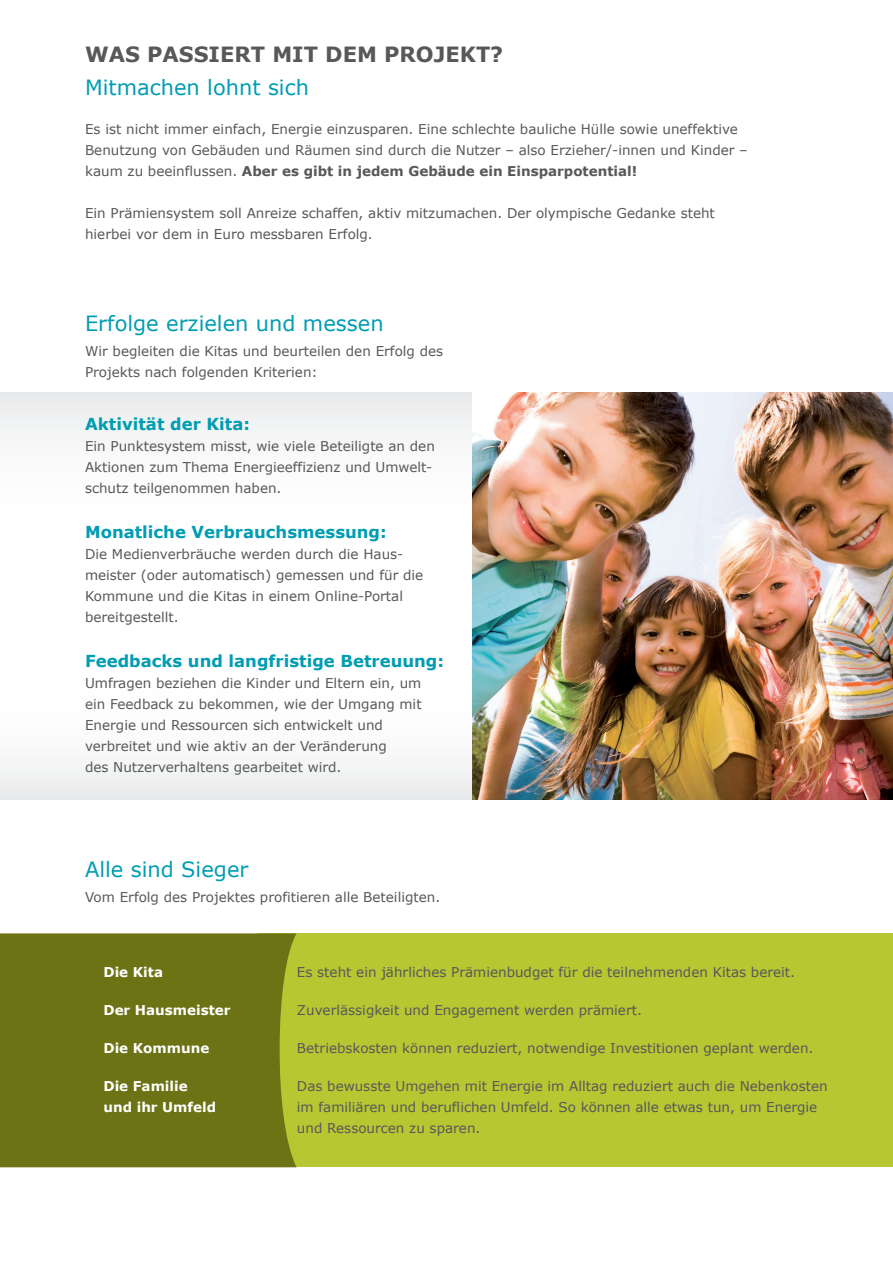
<style>
.page{position:relative;width:893px;height:1263px;background:#fff}
.page>*{position:absolute;margin:0;border:0;box-sizing:border-box;transform-origin:0 0}
.Verdana_14_16_pt{font:21px "Verdana";color:#009db2}
.Verdane_Großbuchstab{font:700 21px "Verdana";color:#57585a}
.Verdana_11_16_pt_bol{font:700 16.5px "Verdana";color:#009db2}
.Verdana_9_14_pt{font:13.5px/21px "Verdana";color:#57585a}
.Verdana_14_16_pt-2{font:13.5px/21px "Verdana";color:#57585a}
.Verdana_9_14_pt_mA{font:700 13.5px/21px "Verdana";color:#fff}
.s1{font-weight:700}
</style>
<div class="page">
<svg style="left:0;top:392px;width:472px;height:407px"></svg>
<img style="left:472px;top:392px;width:421px;height:407px">
<div style="left:257px;top:933px;width:636px;height:234px;background:#b7c732"></div>
<div style="left:0;top:933px;width:297px;height:234px;background:#6b7314"></div>
<p class="Verdane_Großbuchstab" style="left:85px;top:40px;width:420px">WAS PASSIERT MIT DEM PROJEKT?</p>
<p class="Verdana_14_16_pt" style="left:85px;top:72px;width:225px">Mitmachen lohnt sich</p>
<p class="Verdana_9_14_pt" style="left:85px;top:118px;width:664px">Es ist nicht immer einfach, Energie einzusparen. Eine schlechte bauliche Hülle sowie uneffektive<br>Benutzung von Gebäuden und Räumen sind durch die Nutzer – also Erzieher/-innen und Kinder – kaum zu beeinflussen. <span class="s1">Aber es gibt in jedem Gebäude ein Einsparpotential!</span></p>
<p class="Verdana_9_14_pt" style="left:85px;top:202px;width:631px">Ein Prämiensystem soll Anreize schaffen, aktiv mitzumachen. Der olympische Gedanke steht hierbei vor dem in Euro messbaren Erfolg.</p>
<p class="Verdana_14_16_pt" style="left:85px;top:308px;width:300px">Erfolge erzielen und messen</p>
<p class="Verdana_14_16_pt-2" style="left:85px;top:340px;width:360px">Wir begleiten die Kitas und beurteilen den Erfolg des<br>Projekts nach folgenden Kriterien:</p>
<p class="Verdana_11_16_pt_bol" style="left:85px;top:413px;width:166px">Aktivität der Kita:</p>
<p class="Verdana_9_14_pt" style="left:85px;top:436px;width:351px">Ein Punktesystem misst, wie viele Beteiligte an den<br>Aktionen zum Thema Energieeffizienz und Umwelt&shy;schutz teilgenommen haben.</p>
<p class="Verdana_11_16_pt_bol" style="left:85px;top:521px;width:303px">Monatliche Verbrauchsmessung:</p>
<p class="Verdana_9_14_pt" style="left:85px;top:544px;width:340px">Die Medienverbräuche werden durch die Haus&shy;meister (oder automatisch) gemessen und für die Kommune und die Kitas in einem Online-Portal bereitgestellt.</p>
<p class="Verdana_11_16_pt_bol" style="left:85px;top:650px;width:361px">Feedbacks und langfristige Betreuung:</p>
<p class="Verdana_9_14_pt" style="left:85px;top:673px;width:338px">Umfragen beziehen die Kinder und Eltern ein, um ein Feedback zu bekommen, wie der Umgang mit Energie und Ressourcen sich entwickelt und verbreitet und wie aktiv an der Veränderung<br>des Nutzerverhaltens gearbeitet wird.</p>
<p class="Verdana_14_16_pt" style="left:85px;top:855px;width:165px">Alle sind Sieger</p>
<p class="Verdana_9_14_pt" style="left:85px;top:887px;width:357px">Vom Erfolg des Projektes profitieren alle Beteiligten.</p>
<p class="Verdana_9_14_pt_mA" style="left:103px;top:961px;width:61px">Die Kita</p>
<p class="Verdana_9_14_pt_mA" style="left:103px;top:999px;width:129px">Der Hausmeister</p>
<p class="Verdana_9_14_pt_mA" style="left:103px;top:1037px;width:107px">Die Kommune</p>
<p class="Verdana_9_14_pt_mA" style="left:103px;top:1075px;width:114px">Die Familie und ihr Umfeld</p>
<p class="Verdana_9_14_pt" style="left:297px;top:962px;width:500px">Es steht ein jährliches Prämienbudget für die teilnehmenden Kitas bereit.</p>
<p class="Verdana_9_14_pt" style="left:297px;top:1000px;width:347px">Zuverlässigkeit und Engagement werden prämiert.</p>
<p class="Verdana_9_14_pt" style="left:297px;top:1038px;width:518px">Betriebskosten können reduziert, notwendige Investitionen geplant werden.</p>
<p class="Verdana_9_14_pt" style="left:297px;top:1076px;width:532px">Das bewusste Umgehen mit Energie im Alltag reduziert auch die Nebenkosten im familiären und beruflichen Umfeld. So können alle etwas tun, um Energie und Ressourcen zu sparen.</p>
</div>
